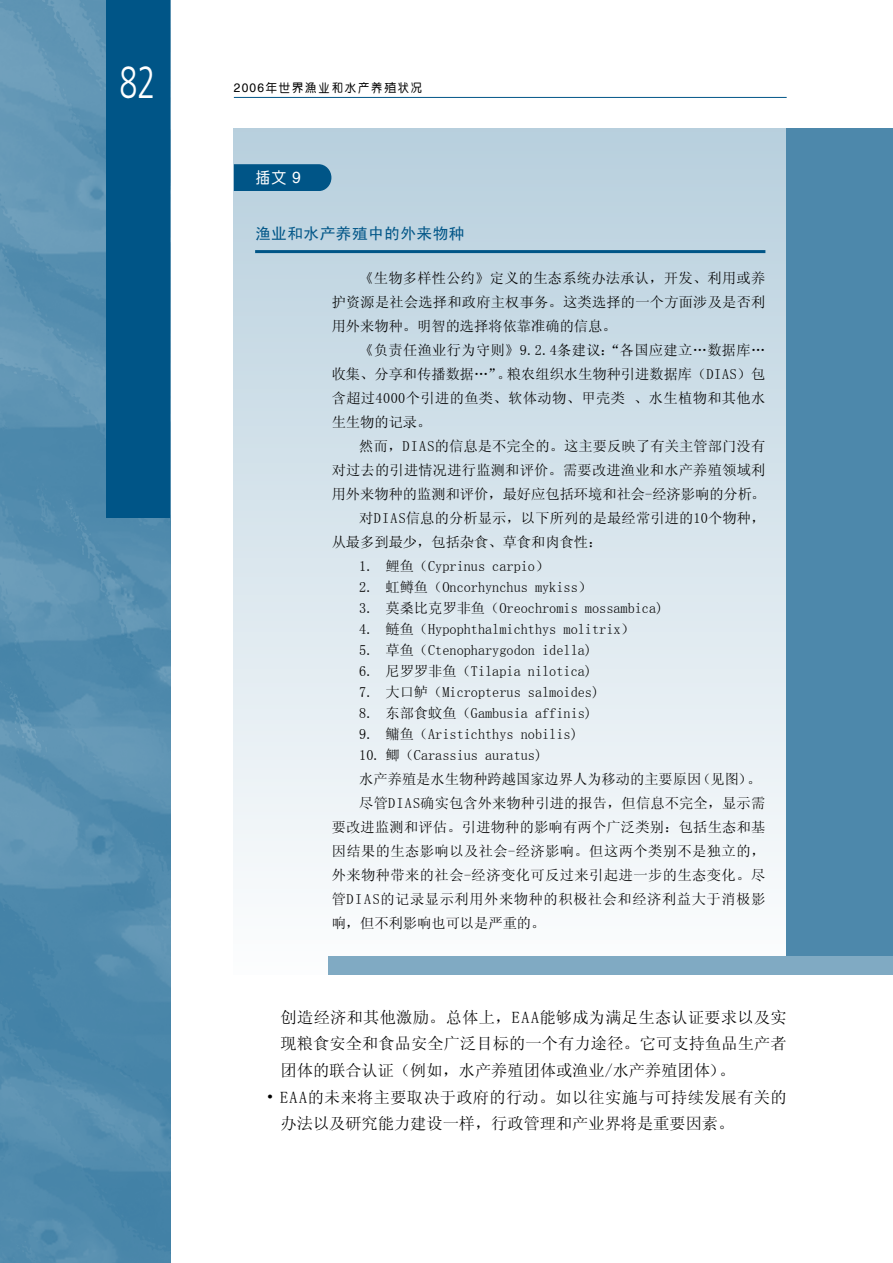
<style>
.page{position:relative;width:893px;height:1263px;background:#fff}
.page>*{position:absolute;margin:0;border:0;box-sizing:border-box;transform-origin:0 0}
.t1{font:300 45px "Frutiger LT Std";color:#fff;scale:.72 1}
.t2{font:16.2px/26.7px "Sim Sun";letter-spacing:.01em;color:#000;text-align:justify}
.t3{font:15.75px "Sim Hei";letter-spacing:.025em;color:#005587}
.t4{font:15.75px "CT Zhong Yuan SJ";color:#fff}
.t5{font:14.25px/24px "Sim Sun";color:#000;text-align:justify}
.t6{font:14.25px "Sim Sun";letter-spacing:.03em;color:#000}
.t7{font:14.25px "Sim Sun";letter-spacing:.04em;color:#000}
.t8{font:12px "CT Zhong Yuan SJ";letter-spacing:.1em;color:#000}
</style>
<div class="page">
<img style="left:0;top:0;width:170px;height:1263px">
<div style="left:106px;top:0;width:64px;height:518px;background:#005587"></div>
<hr style="left:234px;top:97px;width:553px;height:1px;background:#005587">
<div style="left:234px;top:128px;width:553px;height:847px;background:linear-gradient(to bottom,#b8d0de,#fbfcfd)"></div>
<div style="left:234px;top:164px;width:97px;height:27px;background:#005587"></div>
<div style="left:787px;top:128px;width:106px;height:847px;background:#4d88ab"></div>
<div style="left:329px;top:957px;width:564px;height:18px;background:#80aac3"></div>
<hr style="left:255px;top:250px;width:510px;height:3px;background:#005587">
<h1 class="t1" style="left:119px;top:57px;width:52px">82</h1>
<p class="t8" style="left:234px;top:81px;width:190px">2006年世界渔业和水产养殖状况</p>
<p class="t4" style="left:255px;top:170px;width:47px">插文 9</p>
<p class="t3" style="left:255px;top:226px;width:211px">渔业和水产养殖中的外来物种</p>
<p class="t5" style="left:332px;top:266px;width:435px;text-indent:28px">《生物多样性公约》定义的生态系统办法承认，开发、利用或养护资源是社会选择和政府主权事务。这类选择的一个方面涉及是否利用外来物种。明智的选择将依靠准确的信息。</p>
<p class="t5" style="left:332px;top:338px;width:435px;text-indent:28px">《负责任渔业行为守则》9.2.4条建议：“各国应建立…数据库…收集、分享和传播数据…”。粮农组织水生物种引进数据库（DIAS）包含超过4000个引进的鱼类、软体动物、甲壳类 、水生植物和其他水生生物的记录。</p>
<p class="t5" style="left:359px;top:434px;width:407px">然而，DIAS的信息是不完全的。这主要反映了有关主管部门没有</p>
<p class="t5" style="left:332px;top:458px;width:435px">对过去的引进情况进行监测和评价。需要改进渔业和水产养殖领域利</p>
<p class="t5" style="left:332px;top:482px;width:435px">用外来物种的监测和评价，最好应包括环境和社会-经济影响的分析。</p>
<p class="t5" style="left:359px;top:506px;width:408px">对DIAS信息的分析显示，以下所列的是最经常引进的10个物种，</p>
<p class="t5" style="left:332px;top:530px;width:272px">从最多到最少，包括杂食、草食和肉食性：</p>
<p class="t5" style="left:359px;top:554px;width:191px">1. 鲤鱼（Cyprinus carpio）</p>
<p class="t5" style="left:359px;top:575px;width:234px">2. 虹鳟鱼（Oncorhynchus mykiss）</p>
<p class="t5" style="left:359px;top:596px;width:305px">3. 莫桑比克罗非鱼（Oreochromis mossambica)</p>
<p class="t5" style="left:359px;top:617px;width:277px">4. 鲢鱼（Hypophthalmichthys molitrix）</p>
<p class="t5" style="left:359px;top:638px;width:234px">5. 草鱼（Ctenopharygodon idella)</p>
<p class="t5" style="left:359px;top:659px;width:234px">6. 尼罗罗非鱼（Tilapia nilotica)</p>
<p class="t5" style="left:359px;top:680px;width:241px">7. 大口鲈（Micropterus salmoides)</p>
<p class="t5" style="left:359px;top:701px;width:234px">8. 东部食蚊鱼（Gambusia affinis)</p>
<p class="t5" style="left:359px;top:722px;width:220px">9. 鳙鱼（Aristichthys nobilis)</p>
<p class="t5" style="left:359px;top:743px;width:184px">10. 鲫（Carassius auratus)</p>
<p class="t5" style="left:359px;top:767px;width:404px">水产养殖是水生物种跨越国家边界人为移动的主要原因（见图）。</p>
<p class="t5" style="left:359px;top:791px;width:407px">尽管DIAS确实包含外来物种引进的报告，但信息不完全，显示需</p>
<p class="t5" style="left:332px;top:815px;width:435px">要改进监测和评估。引进物种的影响有两个广泛类别：包括生态和基</p>
<p class="t6" style="left:332px;top:844px;width:435px">因结果的生态影响以及社会-经济影响。但这两个类别不是独立的，</p>
<p class="t6" style="left:332px;top:868px;width:435px">外来物种带来的社会-经济变化可反过来引起进一步的生态变化。尽</p>
<p class="t7" style="left:332px;top:892px;width:435px">管DIAS的记录显示利用外来物种的积极社会和经济利益大于消极影</p>
<p class="t5" style="left:332px;top:911px;width:215px">响，但不利影响也可以是严重的。</p>
<p class="t2" style="left:281px;top:1003px;width:508px">创造经济和其他激励。总体上，EAA能够成为满足生态认证要求以及实现粮食安全和食品安全广泛目标的一个有力途径。它可支持鱼品生产者团体的联合认证（例如，水产养殖团体或渔业/水产养殖团体）。</p>
<p class="t2" style="left:281px;top:1083px;width:507px;text-indent:-14px">• EAA的未来将主要取决于政府的行动。如以往实施与可持续发展有关的办法以及研究能力建设一样，行政管理和产业界将是重要因素。</p>
</div>
